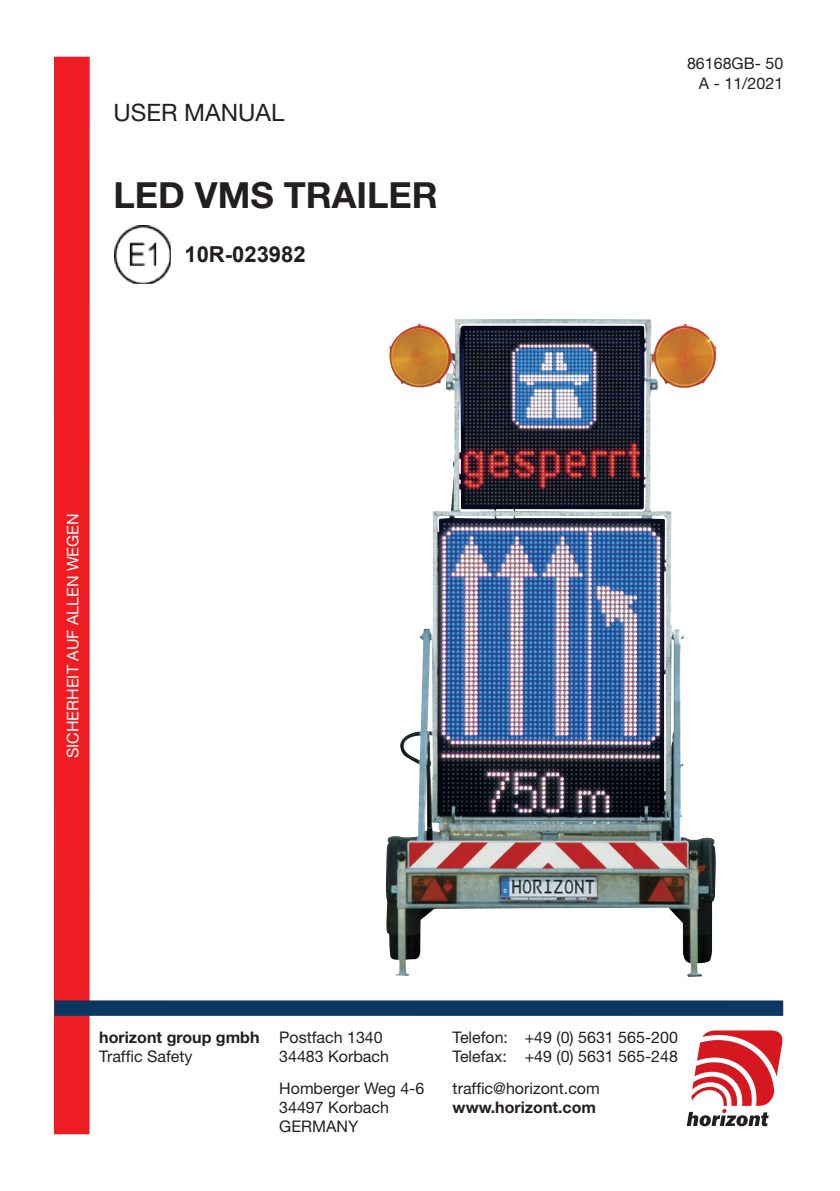
<style>
.page{position:relative;width:840px;height:1191px;background:#fff}
.page>*{position:absolute;margin:0;border:0;box-sizing:border-box;transform-origin:0 0}
.t1{font:700 36px "Helvetica Neue";color:#231f20}
.t2{font:24px "Helvetica Neue LT";color:#231f20}
.t3{font:700 22px "Arial";color:#231f20}
.t4{font:16px/19.2px "Helvetica Neue LT";color:#231f20}
.t5{font:700 16px "Helvetica Neue LT";color:#231f20}
.t6{font:16px "Helvetica Neue LT";color:#fff}
</style>
<div class="page">
<img style="left:386px;top:319px;width:330px;height:658px">
<div style="left:54px;top:57px;width:36px;height:1077px;background:#ee1d23"></div>
<div style="left:54px;top:1000px;width:728px;height:16px;background:#0c3761"></div>
<svg style="left:686px;top:1030px;width:96px;height:96px"></svg>
<img style="left:114px;top:225px;width:56px;height:58px">
<h2 class="t2" style="left:113px;top:99px;width:172px">USER MANUAL</h2>
<h1 class="t1" style="left:113px;top:173px;width:325px">LED VMS TRAILER</h1>
<h3 class="t3" style="left:184px;top:239px;width:123px">10R-023982</h3>
<p class="t6" style="left:63px;top:758px;width:247px;rotate:-90deg">SICHERHEIT AUF ALLEN WEGEN</p>
<p class="t4" style="left:686px;top:54px;width:98px;text-align:right">86168GB- 50<br>A - 11/2021</p>
<p class="t5" style="left:99px;top:1027px;width:161px">horizont group gmbh</p>
<p class="t4" style="left:99px;top:1046px;width:95px">Traffic Safety</p>
<p class="t4" style="left:279px;top:1027px;width:111px">Postfach 1340<br>34483 Korbach</p>
<p class="t4" style="left:279px;top:1078px;width:147px">Homberger Weg 4-6<br>34497 Korbach<br>GERMANY</p>
<p class="t4" style="left:452px;top:1027px;width:227px">Telefon: +49 (0) 5631 565-200<br>Telefax: +49 (0) 5631 565-248</p>
<p class="t4" style="left:452px;top:1078px;width:149px">traffic@horizont.com</p>
<p class="t5" style="left:452px;top:1097px;width:145px">www.horizont.com</p>
</div>
